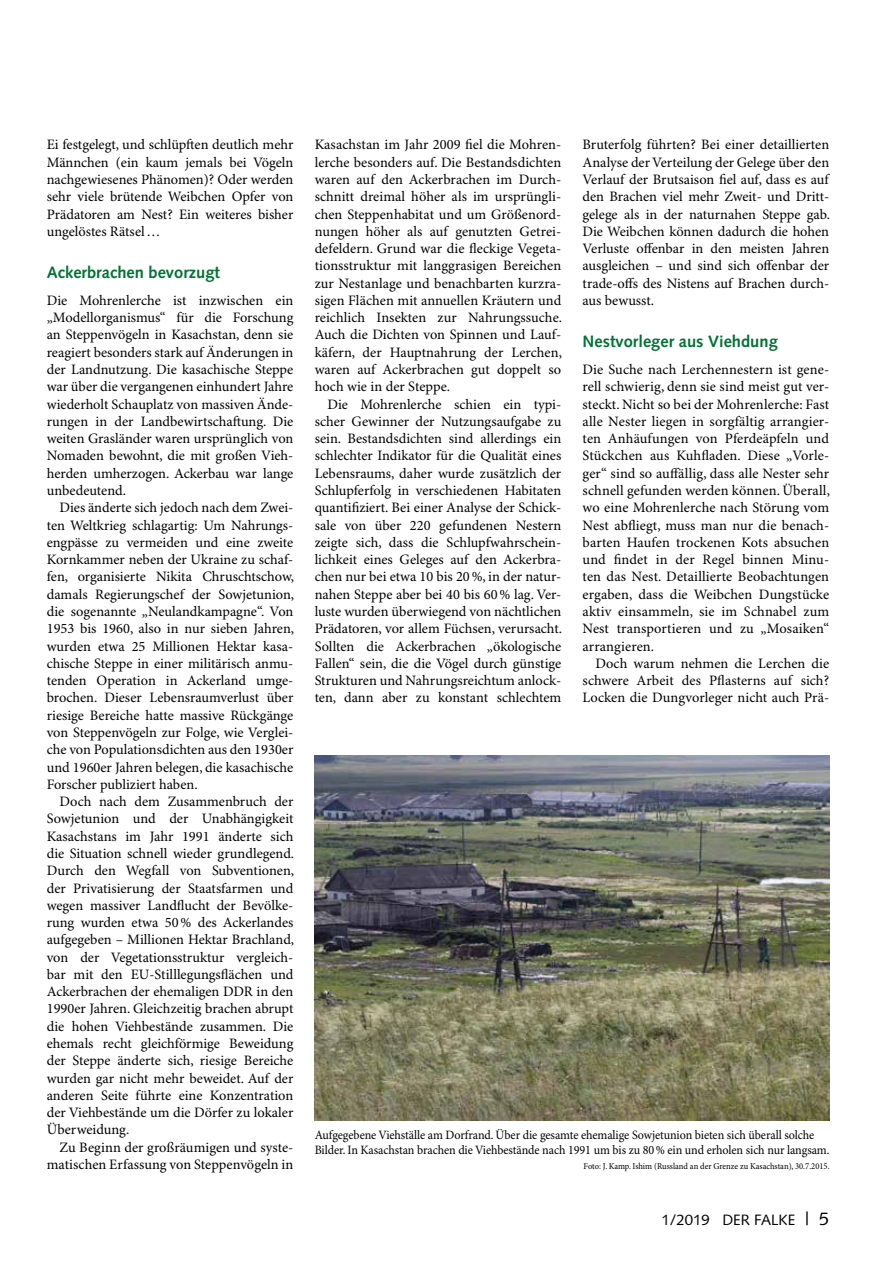
<style>
.page{position:relative;width:893px;height:1263px;background:#fff}
.page>*{position:absolute;margin:0;border:0;box-sizing:border-box;transform-origin:0 0}
.t1{font:700 16.5px "Syntax LT Std";color:#007233}
.t2{font:15px "Syntax LT Std";color:#000}
.t3{font:14.4px/17.2px "Minion Pro";color:#000;text-align:justify}
.t4{font:12.75px/15.3px "Minion Pro";letter-spacing:-.01em;color:#000;scale:.95 1}
.t5{font:9px "Minion Pro";letter-spacing:-.005em;color:#000;scale:.95 1}
.s1{font-size:18px}
</style>
<div class="page">
<img style="left:315px;top:755px;width:514px;height:366px">
<p class="t3" style="left:47px;top:137px;width:248px">Ei festgelegt, und schlüpften deutlich mehr Männchen (ein kaum jemals bei Vögeln nachgewiesenes Phänomen)? Oder werden sehr viele brütende Weibchen Opfer von Prädatoren am Nest? Ein weiteres bisher ungelöstes Rätsel…</p>
<p class="t1" style="left:47px;top:263px;width:175px">Ackerbrachen bevorzugt</p>
<p class="t3" style="left:47px;top:292px;width:248px">Die Mohrenlerche ist inzwischen ein „Modellorganismus“ für die Forschung an Steppenvögeln in Kasachstan, denn sie reagiert besonders stark auf Änderungen in der Landnutzung. Die kasachische Steppe war über die vergangenen einhundert Jahre wiederholt Schauplatz von massiven Ände&shy;rungen in der Landbewirtschaftung. Die weiten Grasländer waren ursprünglich von Nomaden bewohnt, die mit großen Vieh&shy;herden umherzogen. Ackerbau war lange unbedeutend.</p>
<p class="t3" style="left:47px;top:500px;width:249px;text-indent:13px">Dies änderte sich jedoch nach dem Zwei&shy;ten Weltkrieg schlagartig: Um Nahrungs&shy;engpässe zu vermeiden und eine zweite Kornkammer neben der Ukraine zu schaf&shy;fen, organisierte Nikita Chruschtschow, damals Regierungschef der Sowjetunion, die sogenannte „Neulandkampagne“. Von 1953 bis 1960, also in nur sieben Jahren, wurden etwa 25 Millionen Hektar kasa&shy;chische Steppe in einer militärisch anmu&shy;tenden Operation in Ackerland umge&shy;brochen. Dieser Lebensraumverlust über riesige Bereiche hatte massive Rückgänge von Steppenvögeln zur Folge, wie Verglei&shy;che von Populationsdichten aus den 1930er und 1960er Jahren belegen, die kasachische Forscher publiziert haben.</p>
<p class="t3" style="left:47px;top:793px;width:249px;text-indent:13px">Doch nach dem Zusammenbruch der Sowjetunion und der Unabhängigkeit Kasachstans im Jahr 1991 änderte sich die Situation schnell wieder grundlegend.<br>Durch den Wegfall von Subventionen, der Privatisierung der Staatsfarmen und wegen massiver Landflucht der Bevölke&shy;rung wurden etwa 50% des Ackerlandes aufgegeben – Millionen Hektar Brachland, von der Vegetationsstruktur vergleich&shy;bar mit den EU-Stilllegungsflächen und Ackerbrachen der ehemaligen DDR in den 1990er Jahren. Gleichzeitig brachen abrupt die hohen Viehbestände zusammen. Die ehemals recht gleichförmige Beweidung der Steppe änderte sich, riesige Bereiche wurden gar nicht mehr beweidet. Auf der anderen Seite führte eine Konzentration der Viehbestände um die Dörfer zu lokaler Überweidung.</p>
<p class="t3" style="left:47px;top:1139px;width:248px;text-align:right">Zu Beginn der großräumigen und syste&shy;matischen Erfassung von Steppenvögeln in</p>
<p class="t3" style="left:315px;top:137px;width:249px">Kasachstan im Jahr 2009 fiel die Mohren&shy;lerche besonders auf. Die Bestandsdichten waren auf den Ackerbrachen im Durch&shy;schnitt dreimal höher als im ursprüngli&shy;chen Steppenhabitat und um Größenord&shy;nungen höher als auf genutzten Getrei&shy;defeldern. Grund war die fleckige Vegeta&shy;tionsstruktur mit langgrasigen Bereichen zur Nestanlage und benachbarten kurzra&shy;sigen Flächen mit annuellen Kräutern und reichlich Insekten zur Nahrungssuche.<br>Auch die Dichten von Spinnen und Lauf&shy;käfern, der Hauptnahrung der Lerchen, waren auf Ackerbrachen gut doppelt so hoch wie in der Steppe.</p>
<p class="t3" style="left:315px;top:396px;width:249px;text-indent:13px">Die Mohrenlerche schien ein typi&shy;scher Gewinner der Nutzungsaufgabe zu sein. Bestandsdichten sind allerdings ein schlechter Indikator für die Qualität eines Lebensraums, daher wurde zusätzlich der Schlupferfolg in verschiedenen Habitaten quantifiziert. Bei einer Analyse der Schick&shy;sale von über 220 gefundenen Nestern zeigte sich, dass die Schlupfwahrschein&shy;lichkeit eines Geleges auf den Ackerbra&shy;chen nur bei etwa 10 bis 20%, in der natur&shy;nahen Steppe aber bei 40 bis 60% lag. Ver&shy;luste wurden überwiegend von nächtlichen Prädatoren, vor allem Füchsen, verursacht.<br>Sollten die Ackerbrachen „ökologische Fallen“ sein, die die Vögel durch günstige Strukturen und Nahrungsreichtum anlock&shy;ten, dann aber zu konstant schlechtem</p>
<p class="t3" style="left:583px;top:137px;width:249px">Bruterfolg führten? Bei einer detaillierten Analyse der Verteilung der Gelege über den Verlauf der Brutsaison fiel auf, dass es auf den Brachen viel mehr Zweit- und Dritt&shy;gelege als in der naturnahen Steppe gab.<br>Die Weibchen können dadurch die hohen Verluste offenbar in den meisten Jahren ausgleichen – und sind sich offenbar der trade-offs des Nistens auf Brachen durch&shy;aus bewusst.</p>
<p class="t1" style="left:583px;top:332px;width:197px">Nestvorleger aus Viehdung</p>
<p class="t3" style="left:583px;top:361px;width:249px">Die Suche nach Lerchennestern ist gene&shy;rell schwierig, denn sie sind meist gut ver&shy;steckt. Nicht so bei der Mohrenlerche: Fast alle Nester liegen in sorgfältig arrangier&shy;ten Anhäufungen von Pferdeäpfeln und Stückchen aus Kuhfladen. Diese „Vorle&shy;ger“ sind so auffällig, dass alle Nester sehr schnell gefunden werden können. Überall, wo eine Mohrenlerche nach Störung vom Nest abfliegt, muss man nur die benach&shy;barten Haufen trockenen Kots absuchen und findet in der Regel binnen Minu&shy;ten das Nest. Detaillierte Beobachtungen ergaben, dass die Weibchen Dungstücke aktiv einsammeln, sie im Schnabel zum Nest transportieren und zu „Mosaiken“ arrangieren.</p>
<p class="t3" style="left:583px;top:655px;width:248px;text-indent:13px">Doch warum nehmen die Lerchen die schwere Arbeit des Pflasterns auf sich?<br>Locken die Dungvorleger nicht auch Prä-</p>
<p class="t4" style="left:315px;top:1127px;width:543px">Aufgegebene Viehställe am Dorfrand. Über die gesamte ehemalige Sowjetunion bieten sich überall solche<br>Bilder. In Kasachstan brachen die Viehbestände nach 1991 um bis zu 80% ein und erholen sich nur langsam.</p>
<p class="t5" style="left:584px;top:1161px;width:260px">Foto: J. Kamp. Ishim (Russland an der Grenze zu Kasachstan), 30.7.2015.</p>
<p class="t2" style="left:661px;top:1211px;width:169px">1/2019 DER FALKE <span class="s1">| 5</span></p>
</div>
